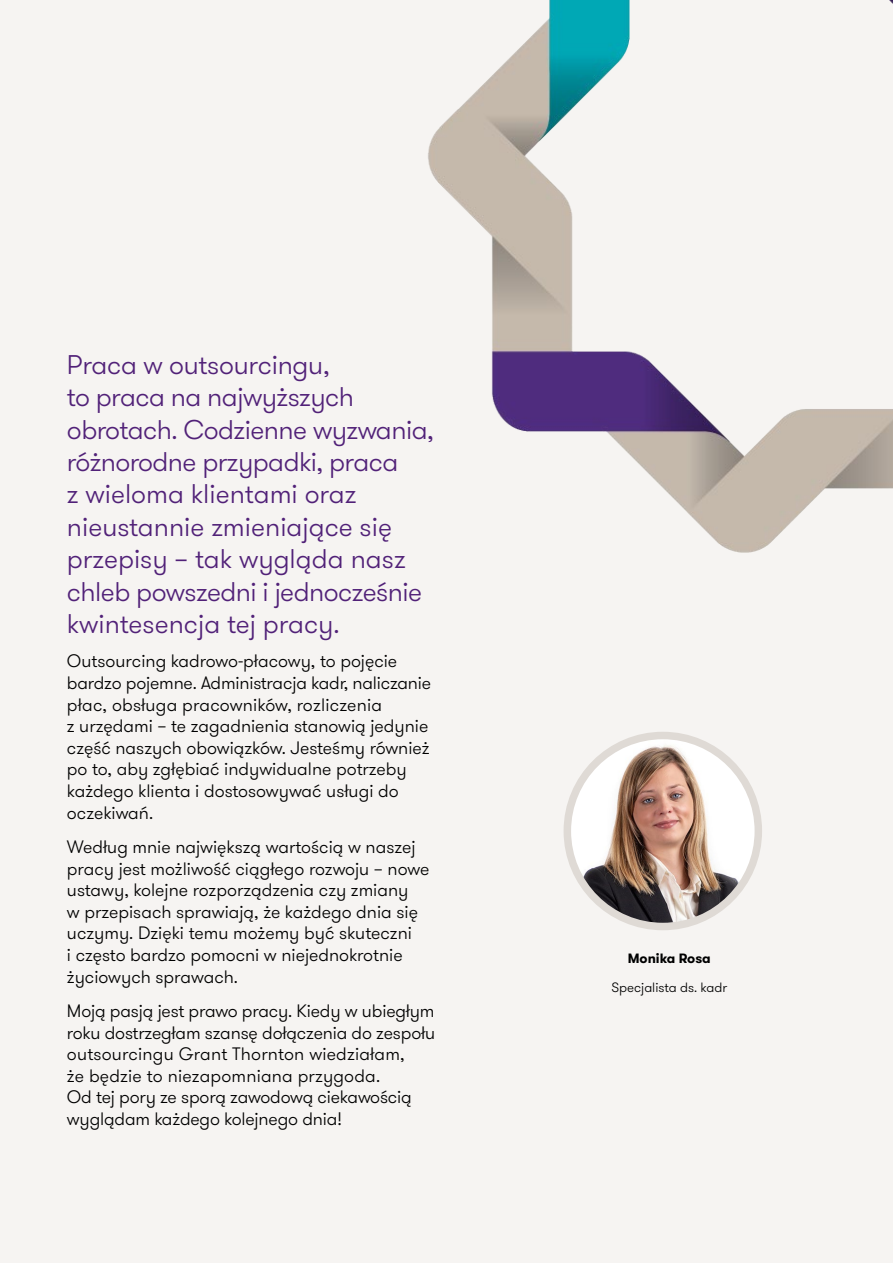
<style>
.page{position:relative;width:893px;height:1263px;background:#f6f4f2}
.page>*{position:absolute;margin:0;border:0;box-sizing:border-box;transform-origin:0 0}
.t1{font:300 27px/32.4px "GT Walsheim Pro";letter-spacing:-.01em;color:#512178}
.t2{font:300 18px/21.6px "GT Walsheim Pro";color:#000}
.t3{font:300 13.5px "GT Walsheim Pro";color:#000}
.t4{font:700 13.5px "GT Walsheim Pro";color:#000}
</style>
<div class="page">
<img style="left:428px;top:0;width:465px;height:553px">
<img style="left:567px;top:735px;width:191px;height:191px;border-radius:95px">
<div style="left:564px;top:732px;width:198px;height:198px;border:8px solid #dfdad5;border-radius:50%"></div>
<p class="t1" style="left:67px;top:349px;width:368px">Praca w outsourcingu,<br>to praca na najwyższych obrotach. Codzienne wyzwania, różnorodne przypadki, praca<br>z wieloma klientami oraz nieustannie zmieniające się przepisy – tak wygląda nasz chleb powszedni i jednocześnie kwintesencja tej pracy.</p>
<p class="t2" style="left:67px;top:651px;width:366px">Outsourcing kadrowo-płacowy, to pojęcie bardzo pojemne. Administracja kadr, naliczanie płac, obsługa pracowników, rozliczenia<br>z urzędami – te zagadnienia stanowią jedynie część naszych obowiązków. Jesteśmy również po to, aby zgłębiać indywidualne potrzeby każdego klienta i dostosowywać usługi do oczekiwań.</p>
<p class="t2" style="left:67px;top:836px;width:364px">Według mnie największą wartością w naszej pracy jest możliwość ciągłego rozwoju – nowe ustawy, kolejne rozporządzenia czy zmiany<br>w przepisach sprawiają, że każdego dnia się uczymy. Dzięki temu możemy być skuteczni<br>i często bardzo pomocni w niejednokrotnie życiowych sprawach.</p>
<p class="t2" style="left:67px;top:1000px;width:370px">Moją pasją jest prawo pracy. Kiedy w ubiegłym roku dostrzegłam szansę dołączenia do zespołu outsourcingu Grant Thornton wiedziałam,<br>że będzie to niezapomniana przygoda.<br>Od tej pory ze sporą zawodową ciekawością wyglądam każdego kolejnego dnia!</p>
<p class="t4" style="left:628px;top:949px;width:84px">Monika Rosa</p>
<p class="t3" style="left:611px;top:978px;width:117px">Specjalista ds. kadr</p>
</div>
